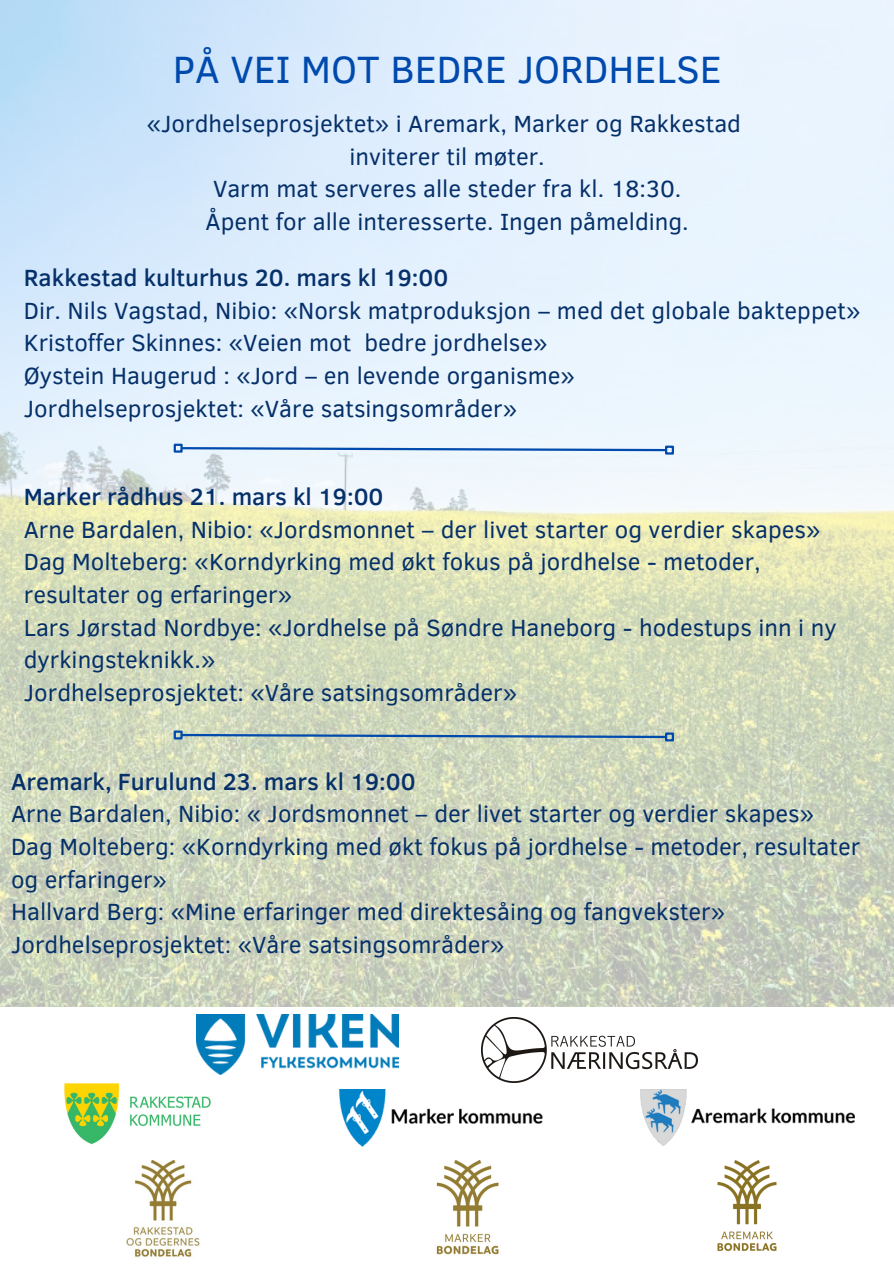
<style>
.page{position:relative;width:894px;height:1264px;background:#fff}
.page>*{position:absolute;margin:0;border:0;box-sizing:border-box;transform-origin:0 0}
.t1{font:39px "Clear Sans";color:#004aad}
.t2{font:24px/32.7px "Clear Sans";color:#053069}
.t3{font:500 24px "Clear Sans";color:#053069}
</style>
<div class="page">
<img style="left:0;top:0;width:893px;height:1006px">
<img style="left:339px;top:1089px;width:204px;height:57px">
<img style="left:640px;top:1089px;width:214px;height:56px">
<img style="left:197px;top:1014px;width:201px;height:60px">
<img style="left:64px;top:1083px;width:147px;height:62px">
<img style="left:481px;top:1017px;width:216px;height:65px">
<img style="left:717px;top:1160px;width:60px;height:91px">
<img style="left:436px;top:1160px;width:63px;height:95px">
<img style="left:126px;top:1160px;width:74px;height:97px">
<svg style="left:183px;top:446px;width:481px;height:6px"></svg>
<div style="left:174px;top:443px;width:9px;height:9px;border:2px solid #004aad"></div>
<div style="left:664px;top:445px;width:9px;height:9px;border:2px solid #004aad"></div>
<svg style="left:183px;top:732px;width:481px;height:7px"></svg>
<div style="left:174px;top:730px;width:9px;height:9px;border:2px solid #004aad"></div>
<div style="left:664px;top:732px;width:9px;height:9px;border:2px solid #004aad"></div>
<h1 class="t1" style="left:173px;top:41px;width:550px">PÅ VEI MOT BEDRE JORDHELSE</h1>
<p class="t2" style="left:147px;top:106px;width:595px;text-align:center">«Jordhelseprosjektet» i Aremark, Marker og Rakkestad inviterer til møter.<br>Varm mat serveres alle steder fra kl. 18:30.<br>Åpent for alle interesserte. Ingen påmelding.</p>
<p class="t3" style="left:24px;top:260px;width:426px">Rakkestad kulturhus 20. mars kl 19:00</p>
<p class="t2" style="left:24px;top:292px;width:837px">Dir. Nils Vagstad, Nibio: «Norsk matproduksjon – med det globale bakteppet» Kristoffer Skinnes: «Veien mot bedre jordhelse»<br>Øystein Haugerud : «Jord – en levende organisme»<br>Jordhelseprosjektet: «Våre satsingsområder»</p>
<p class="t3" style="left:24px;top:479px;width:361px">Marker rådhus 21. mars kl 19:00</p>
<p class="t2" style="left:24px;top:511px;width:814px">Arne Bardalen, Nibio: «Jordsmonnet – der livet starter og verdier skapes» Dag Molteberg: «Korndyrking med økt fokus på jordhelse - metoder, resultater og erfaringer»<br>Lars Jørstad Nordbye: «Jordhelse på Søndre Haneborg - hodestups inn i ny dyrkingsteknikk.»<br>Jordhelseprosjektet: «Våre satsingsområder»</p>
<p class="t3" style="left:11px;top:764px;width:406px">Aremark, Furulund 23. mars kl 19:00</p>
<p class="t2" style="left:11px;top:796px;width:850px">Arne Bardalen, Nibio: « Jordsmonnet – der livet starter og verdier skapes» Dag Molteberg: «Korndyrking med økt fokus på jordhelse - metoder, resultater og erfaringer»<br>Hallvard Berg: «Mine erfaringer med direktesåing og fangvekster» Jordhelseprosjektet: «Våre satsingsområder»</p>
</div>
